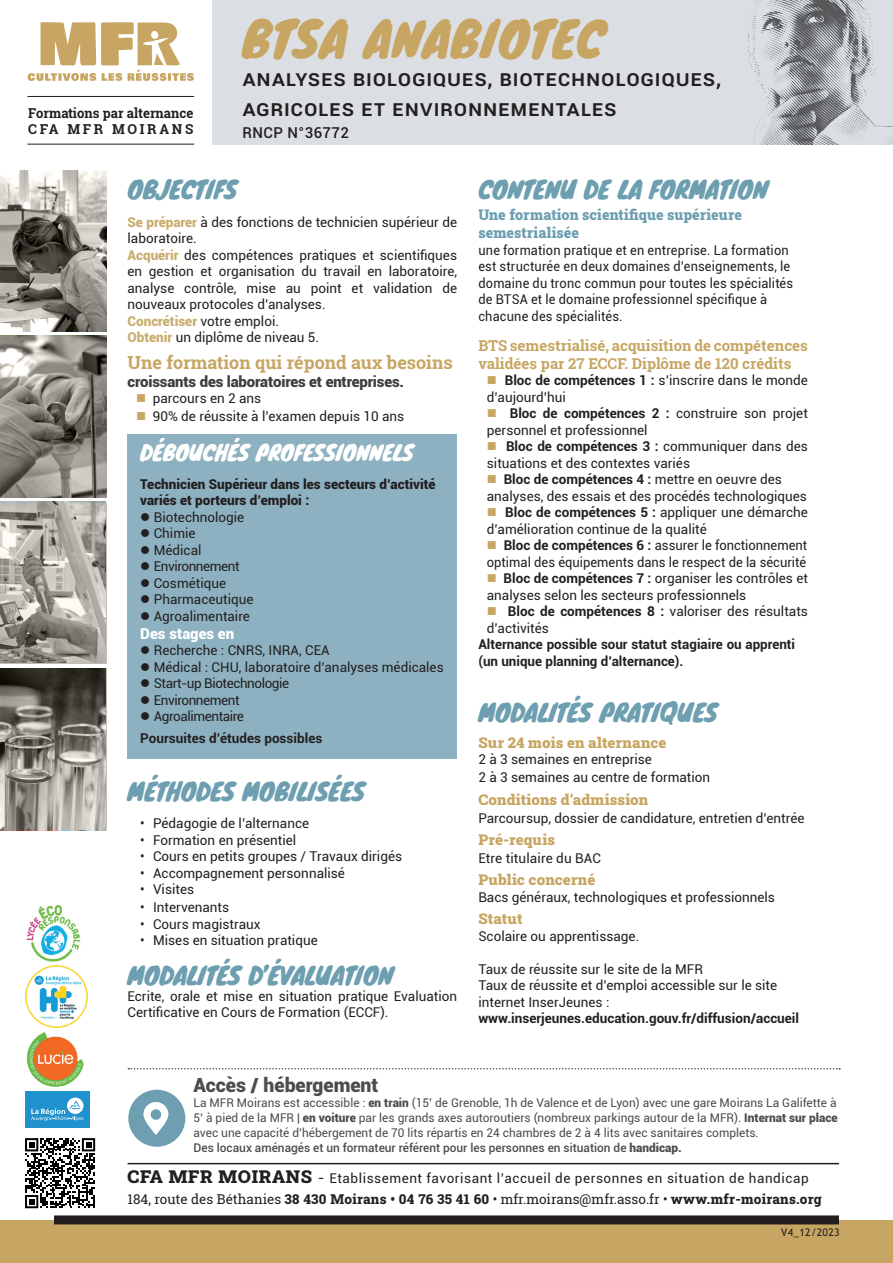
<style>
.page{position:relative;width:893px;height:1263px;background:#fff}
.page>*{position:absolute;margin:0;border:0;box-sizing:border-box;transform-origin:0 0}
.t1{font:48px "Knewave";color:#c7a562}
.t2{font:24px "Knewave";letter-spacing:-.02em;color:#6d9fb1}
.t3{font:500 22.5px/30px "Roboto";letter-spacing:.03em;color:#231f20}
.t4{font:21px "Knewave";letter-spacing:-.005em;color:#fff}
.t5{font:900 19.5px "Roboto";color:#4b4c4d}
.t6{font:700 18px "Roboto Slab";color:#c7a562}
.t7{font:700 15px/18px "Roboto Slab";color:#c7a562}
.t8{font:900 15px "Roboto Slab";letter-spacing:.01em;color:#c7a562}
.t9{font:900 15px/18px "Roboto Slab";letter-spacing:.005em;color:#6d9fb1;scale:.95 1}
.t10{font:900 15px "Roboto";letter-spacing:-.01em;color:#3e3e3f}
.t11{font:900 15px "Roboto";color:#fff}
.t12{font:500 15px "Roboto";letter-spacing:.035em;color:#231f20}
.t13{font:700 13.65px/16.4px "Roboto Slab";color:#231f20;scale:.96 1}
.t14{font:13.5px/16.5px "Roboto";color:#231f20}
.t15{font:13.5px/16.5px "Roboto";color:#231f20;scale:.95 1}
.t16{font:700 13.5px/21.6px "Roboto";color:#231f20}
.t17{font:13.5px/16.5px "Roboto";color:#231f20;scale:.96 1}
.t18{font:13.5px "Roboto Slab";color:#231f20}
.t19{font:13.5px "Roboto";letter-spacing:.04em;color:#231f20}
.t20{font:900 13.5px/16.5px "Roboto";color:#231f20}
.t21{font:13.5px "Roboto";letter-spacing:-.03em;color:#231f20}
.t22{font:12px/15px "Roboto";color:#4b4c4d}
.t23{font:10.5px "Trebuchet MS";letter-spacing:.03em;color:#231f20}
.s1{font-weight:900;color:#caad6f}
.s2{color:#c7a562}
.s3{font-weight:400}
.s4{font-weight:700}
.s5{font-weight:900}
.s6{font-weight:500}
.s7{font-family:"Roboto Slab";font-weight:900;font-size:18px}
.s8{font-size:15px}
.s9{font-weight:800}
</style>
<div class="page">
<div style="left:0;top:1220px;width:893px;height:43px;background:#c7a562"></div>
<hr style="left:128px;top:1163px;width:711px;height:1px;background:#231f20">
<div style="left:54px;top:1215px;width:785px;height:9px;background:#231f20"></div>
<svg style="left:28px;top:22px;width:166px;height:59px"></svg>
<hr style="left:27px;top:96px;width:167px;height:1px;background:#231f20">
<hr style="left:27px;top:144px;width:167px;height:1px;background:#231f20">
<div style="left:25px;top:1091px;width:65px;height:36px;background:#2092ce"></div>
<svg style="left:31px;top:1097px;width:52px;height:24px"></svg>
<img style="left:27px;top:1032px;width:57px;height:55px">
<img style="left:25px;top:965px;width:63px;height:63px">
<img style="left:26px;top:905px;width:55px;height:57px">
<div style="left:213px;top:0;width:680px;height:144px;background:#dbdfe3"></div>
<img style="left:747px;top:0;width:146px;height:144px">
<div style="left:128px;top:434px;width:329px;height:325px;background:#8db1c0"></div>
<svg style="left:0;top:170px;width:106px;height:162px;background:#999791"></svg>
<svg style="left:0;top:336px;width:106px;height:161px;background:#8c8a83"></svg>
<svg style="left:0;top:503px;width:106px;height:160px;background:#a6a49d"></svg>
<svg style="left:0;top:669px;width:107px;height:161px;background:#828079"></svg>
<svg style="left:128px;top:1068px;width:712px;height:1px"></svg>
<div style="left:128px;top:1090px;width:57px;height:57px;background:#6d9fb1;border-radius:50%"></div>
<svg style="left:143px;top:1102px;width:25px;height:33px"></svg>
<svg style="left:25px;top:1138px;width:70px;height:70px"></svg>
<p class="t13" style="left:28px;top:104px;width:174px">Formations par alternance<br>CFA MFR MOIRANS</p>
<h1 class="t1" style="left:242px;top:1px;width:363px">BTSA ANABIOTEC</h1>
<h3 class="t3" style="left:242px;top:62px;width:480px">analyses biologiques, biotechnologiques, agricoles et environnementales</h3>
<p class="t12" style="left:242px;top:122px;width:108px">RNCP N°36772</p>
<h2 class="t2" style="left:128px;top:171px;width:111px">OBJECTIFS</h2>
<p class="t14" style="left:128px;top:213px;width:331px"><span class="s1">Se préparer</span> à des fonctions de technicien supérieur de laboratoire.<br><span class="s1">Acquérir</span> des compétences pratiques et scientifiques en gestion et organisation du travail en laboratoire, analyse contrôle, mise au point et validation de nouveaux protocoles d’analyses.<br><span class="s1">Concrétiser</span> votre emploi.<br><span class="s1">Obtenir</span> un diplôme de niveau 5.</p>
<h3 class="t6" style="left:128px;top:350px;width:327px">Une formation qui répond aux besoins</h3>
<p class="t10" style="left:128px;top:371px;width:278px">croissants des laboratoires et entreprises.</p>
<p class="t14" style="left:136px;top:390px;width:127px"><span class="s2">■</span> parcours en 2 ans</p>
<p class="t14" style="left:136px;top:408px;width:270px"><span class="s2">■</span> 90% de réussite à l’examen depuis 10 ans</p>
<h3 class="t4" style="left:140px;top:436px;width:275px">DÉBOUCHÉS PROFESSIONNELS</h3>
<p class="t20" style="left:140px;top:475px;width:297px">Technicien Supérieur dans les secteurs d’activité variés et porteurs d’emploi :</p>
<p class="t14" style="left:140px;top:508px;width:105px">● Biotechnologie</p>
<p class="t14" style="left:140px;top:525px;width:57px">● Chimie</p>
<p class="t14" style="left:140px;top:541px;width:63px">● Médical</p>
<p class="t21" style="left:140px;top:557px;width:101px">● Environnement</p>
<p class="t14" style="left:140px;top:574px;width:87px">● Cosmétique</p>
<p class="t14" style="left:140px;top:591px;width:115px">● Pharmaceutique</p>
<p class="t14" style="left:140px;top:607px;width:111px">● Agroalimentaire</p>
<p class="t11" style="left:140px;top:623px;width:95px">Des stages en</p>
<p class="t14" style="left:140px;top:642px;width:191px">● Recherche : CNRS, INRA, CEA</p>
<p class="t14" style="left:140px;top:658px;width:305px">● Médical : CHU, laboratoire d’analyses médicales</p>
<p class="t21" style="left:140px;top:674px;width:150px">● Start-up Biotechnologie</p>
<p class="t21" style="left:140px;top:690px;width:101px">● Environnement</p>
<p class="t16" style="left:140px;top:705px;width:184px">● <span class="s3">Agroalimentaire<br></span>Poursuites d’études possibles</p>
<h2 class="t2" style="left:128px;top:772px;width:239px">MÉTHODES MOBILISÉES</h2>
<p class="t14" style="left:140px;top:815px;width:170px">• Pédagogie de l’alternance</p>
<p class="t14" style="left:140px;top:831px;width:157px">• Formation en présentiel</p>
<p class="t14" style="left:140px;top:848px;width:263px">• Cours en petits groupes / Travaux dirigés</p>
<p class="t14" style="left:140px;top:864px;width:206px">• Accompagnement personnalisé</p>
<p class="t14" style="left:140px;top:881px;width:55px">• Visites</p>
<p class="t14" style="left:140px;top:899px;width:90px">• Intervenants</p>
<p class="t14" style="left:140px;top:915px;width:122px">• Cours magistraux</p>
<p class="t14" style="left:140px;top:932px;width:179px">• Mises en situation pratique</p>
<h2 class="t2" style="left:128px;top:957px;width:267px">MODALITÉS D’ÉVALUATION</h2>
<p class="t14" style="left:128px;top:987px;width:331px">Ecrite, orale et mise en situation pratique Evaluation<br>Certificative en Cours de Formation (ECCF).</p>
<h2 class="t2" style="left:478px;top:171px;width:291px">CONTENU DE LA FORMATION</h2>
<p class="t9" style="left:478px;top:206px;width:279px">Une formation scientifique supérieure semestrialisée</p>
<p class="t15" style="left:478px;top:241px;width:333px">une formation pratique et en entreprise. La formation est structurée en deux domaines d’enseignements, le domaine du tronc commun pour toutes les spécialités de BTSA et le domaine professionnel spécifique à chacune des spécialités.</p>
<p class="t7" style="left:478px;top:336px;width:331px">BTS semestrialisé, acquisition de compétences validées par 27 ECCF. Diplôme de 120 crédits</p>
<p class="t14" style="left:487px;top:372px;width:323px"><span class="s2">■</span> <span class="s4">Bloc de compétences 1 :</span> s’inscrire dans le monde d’aujourd’hui</p>
<p class="t14" style="left:487px;top:405px;width:323px"><span class="s2">■</span> <span class="s4">Bloc de compétences 2 :</span> construire son projet personnel et professionnel</p>
<p class="t14" style="left:487px;top:438px;width:323px"><span class="s2">■</span> <span class="s4">Bloc de compétences 3 :</span> communiquer dans des situations et des contextes variés</p>
<p class="t14" style="left:487px;top:471px;width:322px"><span class="s2">■</span> <span class="s4">Bloc de compétences 4 :</span> mettre en oeuvre des analyses, des essais et des procédés technologiques</p>
<p class="t14" style="left:487px;top:504px;width:322px"><span class="s2">■</span> <span class="s4">Bloc de compétences 5 :</span> appliquer une démarche d’amélioration continue de la qualité</p>
<p class="t17" style="left:487px;top:537px;width:335px"><span class="s2">■</span> <span class="s4">Bloc de compétences 6 :</span> assurer le fonctionnement optimal des équipements dans le respect de la sécurité</p>
<p class="t14" style="left:487px;top:570px;width:323px"><span class="s2">■</span> <span class="s4">Bloc de compétences 7 :</span> organiser les contrôles et analyses selon les secteurs professionnels</p>
<p class="t14" style="left:487px;top:603px;width:323px"><span class="s2">■</span> <span class="s4">Bloc de compétences 8 :</span> valoriser des résultats d’activités</p>
<p class="t16" style="left:478px;top:636px;width:318px;line-height:16.5px">Alternance possible sour statut stagiaire ou apprenti (un unique planning d’alternance).</p>
<h2 class="t2" style="left:478px;top:694px;width:241px">MODALITÉS PRATIQUES</h2>
<p class="t8" style="left:478px;top:732px;width:190px">Sur 24 mois en alternance</p>
<p class="t14" style="left:478px;top:750px;width:233px;line-height:18px">2 à 3 semaines en entreprise<br>2 à 3 semaines au centre de formation</p>
<p class="t8" style="left:478px;top:789px;width:171px">Conditions d’admission</p>
<p class="t14" style="left:478px;top:809px;width:328px">Parcoursup, dossier de candidature, entretien d’entrée</p>
<p class="t8" style="left:478px;top:829px;width:78px">Pré-requis</p>
<p class="t14" style="left:478px;top:849px;width:124px">Etre titulaire du BAC</p>
<p class="t8" style="left:478px;top:869px;width:119px">Public concerné</p>
<p class="t14" style="left:478px;top:888px;width:298px">Bacs généraux, technologiques et professionnels</p>
<p class="t8" style="left:478px;top:908px;width:46px">Statut</p>
<p class="t14" style="left:478px;top:927px;width:162px">Scolaire ou apprentissage.</p>
<p class="t14" style="left:478px;top:960px;width:300px">Taux de réussite sur le site de la MFR<br>Taux de réussite et d’emploi accessible sur le site internet InserJeunes :</p>
<p class="t16" style="left:478px;top:1007px;width:322px">www.inserjeunes.education.gouv.fr/diffusion/accueil</p>
<h3 class="t5" style="left:194px;top:1071px;width:186px">Accès / hébergement</h3>
<p class="t22" style="left:194px;top:1095px;width:646px">La MFR Moirans est accessible : <span class="s5">en train</span> (15’ de Grenoble, 1h de Valence et de Lyon) avec une gare Moirans La Galifette à 5’ à pied de la MFR | <span class="s5">en voiture</span> par les grands axes autoroutiers (nombreux parkings autour de la MFR). <span class="s5">Internat sur place </span>avec une capacité d’hébergement de 70 lits répartis en 24 chambres de 2 à 4 lits avec sanitaires complets.<br><span class="s6">Des locaux aménagés et un formateur référent pour les personnes en situation de</span> <span class="s5">handicap.</span></p>
<p class="t19" style="left:128px;top:1168px;width:683px"><span class="s7">CFA MFR MOIRANS</span> <span class="s8">-</span> Etablissement favorisant l’accueil de personnes en situation de handicap</p>
<p class="t18" style="left:128px;top:1190px;width:696px">184, route des Béthanies <span class="s9">38 430 Moirans • 04 76 35 41 60</span> • mfr.moirans@mfr.asso.fr • <span class="s9">www.mfr-moirans.org</span></p>
<p class="t23" style="left:781px;top:1225px;width:60px">V4_12/2023</p>
</div>
